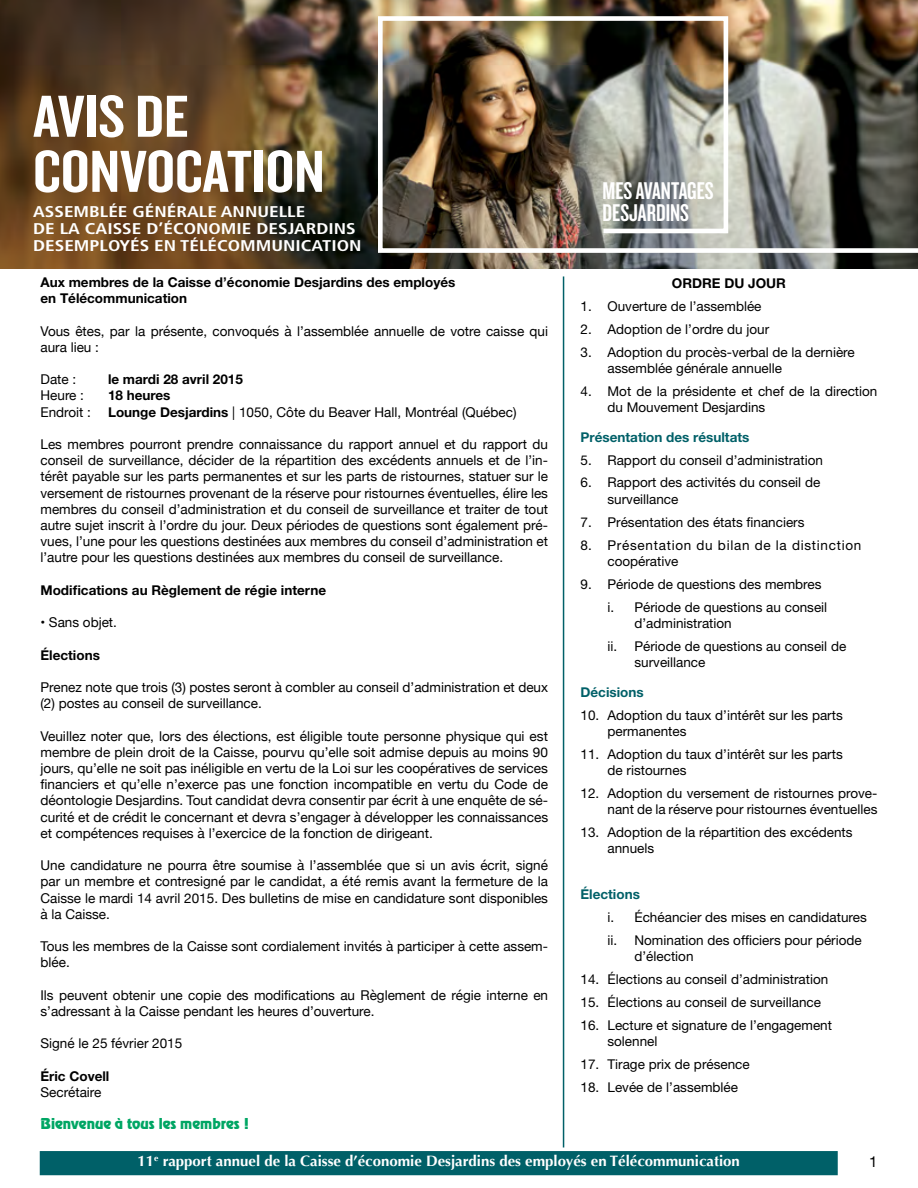
<style>
.page{position:relative;width:918px;height:1188px;background:#fff}
.page>*{position:absolute;margin:0;border:0;box-sizing:border-box;transform-origin:0 0}
.t1{font:61.5px "Knockout HTF48 Featherweight";color:#fff;scale:1.23 1}
.t2{font:900 27px "Frutiger";color:#fff}
.t3{font:25.2px/22.4px "Knockout HTF48 Featherweight";color:#fff}
.t4{font:700 21px "Frutiger";color:#fff}
.t5{font:700 condensed 15.6px/16.8px "Frutiger";color:#fff;scale:1.23 1}
.t6{font:700 15px "Optima";color:#fff}
.t7{font:15px "Helvetica Neue";color:#000}
.t8{font:13.5px/16.2px "Helvetica Neue";color:#000}
.t9{font:13.5px/16.2px "Helvetica Neue";color:#000}
.t10{font:700 13.5px/16.2px "Helvetica Neue";color:#000}
.t11{font:13.5px/16.2px "Helvetica Neue";letter-spacing:.055em;color:#000}
.t12{font:700 13.5px "Helvetica Neue";color:#006068}
.t13{font:13.5px "Billboard";color:#00a664}
.s1{font-weight:700}
</style>
<div class="page">
<div style="left:40px;top:1152px;width:797px;height:22px;background:#006068"></div>
<div style="left:40px;top:1151px;width:798px;height:24px;border:2px solid #006068"></div>
<hr style="left:563px;top:276px;width:1px;height:872px;background:#006068">
<img style="left:0;top:0;width:918px;height:268px">
<img style="left:376px;top:14px;width:542px;height:241px">
<h1 class="t1" style="left:33px;top:85px;width:128px">AVIS DE</h1>
<h2 class="t2" style="left:40px;top:112px;width:224px">ORDRE DU JOUR</h2>
<h1 class="t1" style="left:33px;top:140px;width:239px">CONVOCATION</h1>
<p class="t5" style="left:33px;top:204px;width:269px">ASSEMBLÉE GÉNÉRALE ANNUELLE<br>DE LA CAISSE D’ÉCONOMIE DESJARDINS<br>DESEMPLOYÉS EN TÉLÉCOMMUNICATION</p>
<h3 class="t4" style="left:40px;top:120px;width:199px">Avis de convocation</h3>
<p class="t10" style="left:40px;top:274px;width:416px">Aux membres de la Caisse d’économie Desjardins des employés en Télécommunication</p>
<p class="t8" style="left:40px;top:324px;width:509px">Vous êtes, par la présente, convoqués à l’assemblée annuelle de votre caisse qui aura lieu :</p>
<p class="t8" style="left:40px;top:372px;width:37px">Date :</p>
<p class="t10" style="left:108px;top:371px;width:136px">le mardi 28 avril 2015</p>
<p class="t8" style="left:40px;top:388px;width:45px">Heure :</p>
<p class="t10" style="left:108px;top:387px;width:64px">18 heures</p>
<p class="t8" style="left:40px;top:405px;width:52px">Endroit :</p>
<p class="t8" style="left:108px;top:405px;width:410px"><span class="s1">Lounge Desjardins</span> | 1050, Côte du Beaver Hall, Montréal (Québec)</p>
<p class="t8" style="left:40px;top:437px;width:509px;text-align:justify">Les membres pourront prendre connaissance du rapport annuel et du rapport du conseil de surveillance, décider de la répartition des excédents annuels et de l’in&shy;térêt payable sur les parts permanentes et sur les parts de ristournes, statuer sur le versement de ristournes provenant de la réserve pour ristournes éventuelles, élire les membres du conseil d’administration et du conseil de surveillance et traiter de tout autre sujet inscrit à l’ordre du jour. Deux périodes de questions sont également pré&shy;vues, l’une pour les questions destinées aux membres du conseil d’administration et l’autre pour les questions destinées aux membres du conseil de surveillance.</p>
<p class="t10" style="left:40px;top:582px;width:287px">Modifications au Règlement de régie interne</p>
<p class="t8" style="left:40px;top:615px;width:78px">• Sans objet.</p>
<p class="t10" style="left:40px;top:646px;width:61px">Élections</p>
<p class="t8" style="left:40px;top:680px;width:509px">Prenez note que trois (3) postes seront à combler au conseil d’administration et deux (2) postes au conseil de surveillance.</p>
<p class="t8" style="left:40px;top:729px;width:509px;text-align:justify">Veuillez noter que, lors des élections, est éligible toute personne physique qui est membre de plein droit de la Caisse, pourvu qu’elle soit admise depuis au moins 90 jours, qu’elle ne soit pas inéligible en vertu de la Loi sur les coopératives de services financiers et qu’elle n’exerce pas une fonction incompatible en vertu du Code de déontologie Desjardins. Tout candidat devra consentir par écrit à une enquête de sé&shy;curité et de crédit le concernant et devra s’engager à développer les connaissances et compétences requises à l’exercice de la fonction de dirigeant.</p>
<p class="t8" style="left:40px;top:858px;width:509px;text-align:justify">Une candidature ne pourra être soumise à l’assemblée que si un avis écrit, signé par un membre et contresigné par le candidat, a été remis avant la fermeture de la Caisse le mardi 14 avril 2015. Des bulletins de mise en candidature sont disponibles à la Caisse.</p>
<p class="t8" style="left:40px;top:939px;width:509px">Tous les membres de la Caisse sont cordialement invités à participer à cette assem&shy;blée.</p>
<p class="t8" style="left:40px;top:988px;width:509px">Ils peuvent obtenir une copie des modifications au Règlement de régie interne en s’adressant à la Caisse pendant les heures d’ouverture.</p>
<p class="t8" style="left:40px;top:1036px;width:143px">Signé le 25 février 2015</p>
<p class="t10" style="left:40px;top:1068px;width:70px">Éric Covell</p>
<p class="t8" style="left:40px;top:1085px;width:62px">Secrétaire</p>
<p class="t13" style="left:40px;top:1115px;width:210px">Bienvenue à tous les membres !</p>
<h3 class="t3" style="left:603px;top:180px;width:113px">MES AVANTAGES<br>DESJARDINS</h3>
<p class="t10" style="left:672px;top:274px;width:116px">ORDRE DU JOUR</p>
<p class="t9" style="left:581px;top:298px;width:183px">1. Ouverture de l’assemblée</p>
<p class="t9" style="left:581px;top:320px;width:190px">2. Adoption de l’ordre du jour</p>
<p class="t9" style="left:608px;top:343px;width:249px;text-indent:-27px">3. Adoption du procès-verbal de la dernière assemblée générale annuelle</p>
<p class="t9" style="left:608px;top:383px;width:271px;text-indent:-27px">4. Mot de la présidente et chef de la direction du Mouvement Desjardins</p>
<p class="t12" style="left:581px;top:428px;width:170px">Présentation des résultats</p>
<p class="t9" style="left:581px;top:451px;width:244px">5. Rapport du conseil d’administration</p>
<p class="t9" style="left:608px;top:474px;width:214px;text-indent:-27px">6. Rapport des activités du conseil de surveillance</p>
<p class="t9" style="left:581px;top:514px;width:226px">7. Présentation des états financiers</p>
<p class="t11" style="left:608px;top:536px;width:255px;text-indent:-27px">8. Présentation du bilan de la distinction coopérative</p>
<p class="t9" style="left:608px;top:572px;width:221px;line-height:23px;text-indent:-27px">9. Période de questions des membres i. Période de questions au conseil</p>
<p class="t9" style="left:608px;top:611px;width:240px;line-height:23px;text-indent:27px">d’administration<br>ii. Période de questions au conseil de</p>
<p class="t9" style="left:635px;top:654px;width:72px">surveillance</p>
<p class="t12" style="left:581px;top:684px;width:65px">Décisions</p>
<p class="t9" style="left:608px;top:707px;width:237px;text-indent:-27px">10. Adoption du taux d’intérêt sur les parts permanentes</p>
<p class="t9" style="left:608px;top:746px;width:237px;text-indent:-27px">11. Adoption du taux d’intérêt sur les parts de ristournes</p>
<p class="t9" style="left:581px;top:785px;width:298px;text-align:right">12. Adoption du versement de ristournes prove&shy;nant de la réserve pour ristournes éventuelles</p>
<p class="t9" style="left:608px;top:824px;width:247px;text-indent:-27px">13. Adoption de la répartition des excédents annuels</p>
<p class="t12" style="left:581px;top:886px;width:61px">Élections</p>
<p class="t9" style="left:608px;top:906px;width:261px;line-height:23px">i. Échéancier des mises en candidatures ii. Nomination des officiers pour période</p>
<p class="t9" style="left:635px;top:948px;width:61px">d’élection</p>
<p class="t9" style="left:581px;top:971px;width:249px">14. Élections au conseil d’administration</p>
<p class="t9" style="left:581px;top:994px;width:242px">15. Élections au conseil de surveillance</p>
<p class="t9" style="left:608px;top:1017px;width:226px;text-indent:-27px">16. Lecture et signature de l’engagement solennel</p>
<p class="t9" style="left:581px;top:1056px;width:171px">17. Tirage prix de présence</p>
<p class="t9" style="left:581px;top:1079px;width:159px">18. Levée de l’assemblée</p>
<p class="t6" style="left:138px;top:1153px;width:604px">11<sup>e</sup> rapport annuel de la Caisse d’économie Desjardins des employés en Télécommunication</p>
<p class="t7" style="left:869px;top:1153px;width:10px">1</p>
</div>
